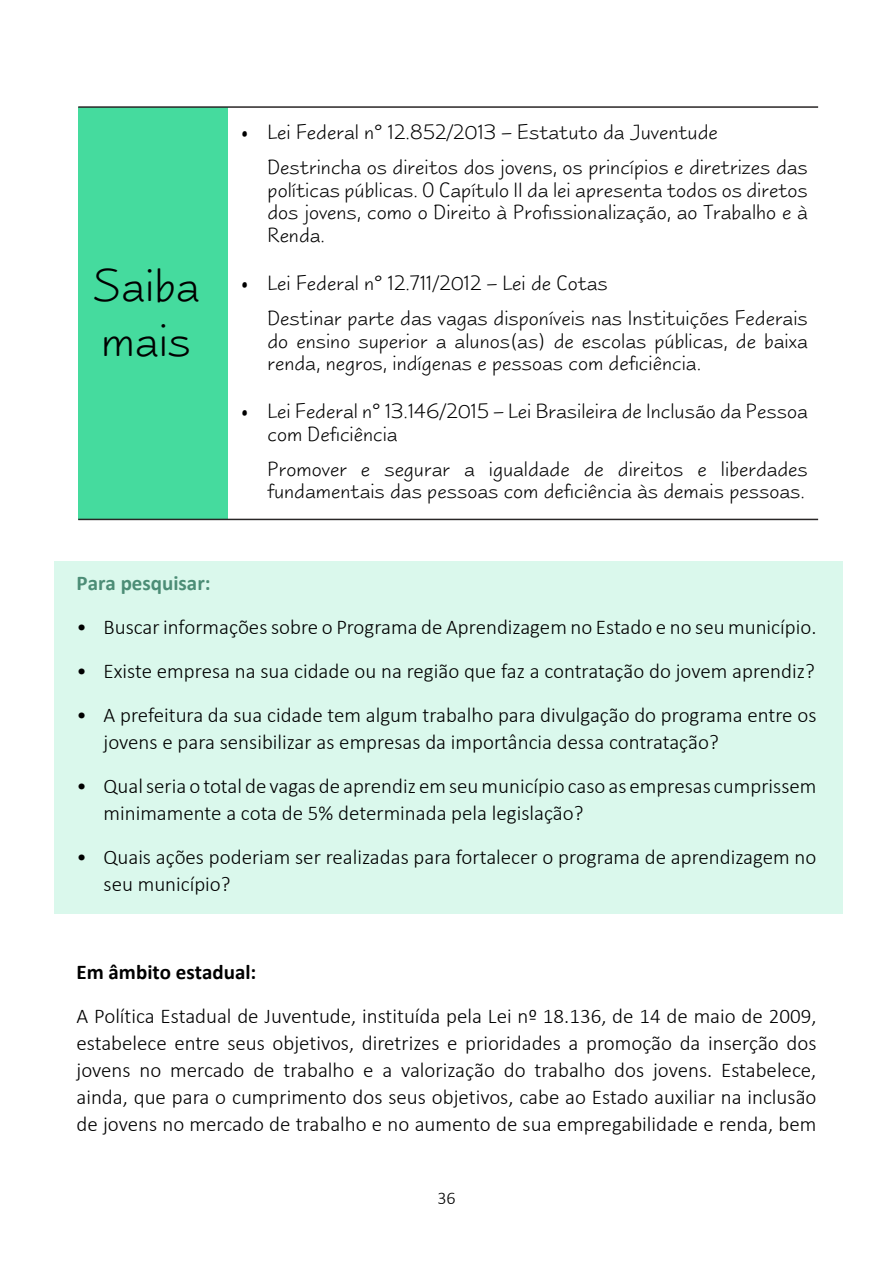
<style>
.page{position:relative;width:893px;height:1263px;background:#fff}
.page>*{position:absolute;margin:0;border:0;box-sizing:border-box;transform-origin:0 0}
.t1{font:46.5px/55.8px "Taffy";color:#000}
.t2{font:300 21px/27px "Calibri";color:#000}
.t3{font:21px/22.5px "Taffy";color:#000}
.t4{font:700 21px "Calibri";color:#000}
.t5{font:700 21px "Calibri";color:#4c8d76}
.t6{font:300 18px "Calibri";color:#000}
</style>
<div class="page">
<div style="left:54px;top:561px;width:788px;height:353px;background:#daf8ec"></div>
<div style="left:78px;top:108px;width:150px;height:412px;background:#45db9e"></div>
<hr style="left:78px;top:519px;width:740px;height:1px;background:#292626">
<hr style="left:78px;top:106px;width:740px;height:2px;background:#292626">
<h1 class="t1" style="left:92px;top:258px;width:109px">Saiba mais</h1>
<p class="t3" style="left:268px;top:115px;width:542px;line-height:35.2px;text-indent:-27px">• Lei Federal nº 12.852/2013 – Estatuto da Juventude<br>Destrincha os direitos dos jovens, os princípios e diretrizes das</p>
<p class="t3" style="left:268px;top:179px;width:542px;text-align:justify">políticas públicas. O Capítulo II da lei apresenta todos os diretos dos jovens, como o Direito à Profissionalização, ao Trabalho e à Renda.</p>
<p class="t3" style="left:268px;top:265px;width:542px;line-height:35.2px;text-indent:-27px">• Lei Federal nº 12.711/2012 – Lei de Cotas<br>Destinar parte das vagas disponíveis nas Instituições Federais</p>
<p class="t3" style="left:268px;top:329px;width:542px">do ensino superior a alunos(as) de escolas públicas, de baixa renda, negros, indígenas e pessoas com deficiência.</p>
<p class="t3" style="left:268px;top:400px;width:542px;text-indent:-27px">• Lei Federal nº 13.146/2015 – Lei Brasileira de Inclusão da Pessoa com Deficiência</p>
<p class="t3" style="left:268px;top:458px;width:542px">Promover e segurar a igualdade de direitos e liberdades fundamentais das pessoas com deficiência às demais pessoas.</p>
<p class="t5" style="left:77px;top:568px;width:136px">Para pesquisar:</p>
<p class="t2" style="left:77px;top:613px;width:741px">• Buscar informações sobre o Programa de Aprendizagem no Estado e no seu município.</p>
<p class="t2" style="left:77px;top:657px;width:740px">• Existe empresa na sua cidade ou na região que faz a contratação do jovem aprendiz?</p>
<p class="t2" style="left:104px;top:701px;width:714px;text-indent:-27px">• A prefeitura da sua cidade tem algum trabalho para divulgação do programa entre os jovens e para sensibilizar as empresas da importância dessa contratação?</p>
<p class="t2" style="left:104px;top:772px;width:714px;text-indent:-27px">• Qual seria o total de vagas de aprendiz em seu município caso as empresas cumprissem minimamente a cota de 5% determinada pela legislação?</p>
<p class="t2" style="left:104px;top:843px;width:714px;text-indent:-27px">• Quais ações poderiam ser realizadas para fortalecer o programa de aprendizagem no seu município?</p>
<p class="t4" style="left:77px;top:957px;width:181px">Em âmbito estadual:</p>
<p class="t2" style="left:77px;top:1002px;width:741px;text-align:justify">A Política Estadual de Juventude, instituída pela Lei nº 18.136, de 14 de maio de 2009, estabelece entre seus objetivos, diretrizes e prioridades a promoção da inserção dos jovens no mercado de trabalho e a valorização do trabalho dos jovens. Estabelece, ainda, que para o cumprimento dos seus objetivos, cabe ao Estado auxiliar na inclusão de jovens no mercado de trabalho e no aumento de sua empregabilidade e renda, bem</p>
<p class="t6" style="left:437px;top:1187px;width:20px">36</p>
</div>
